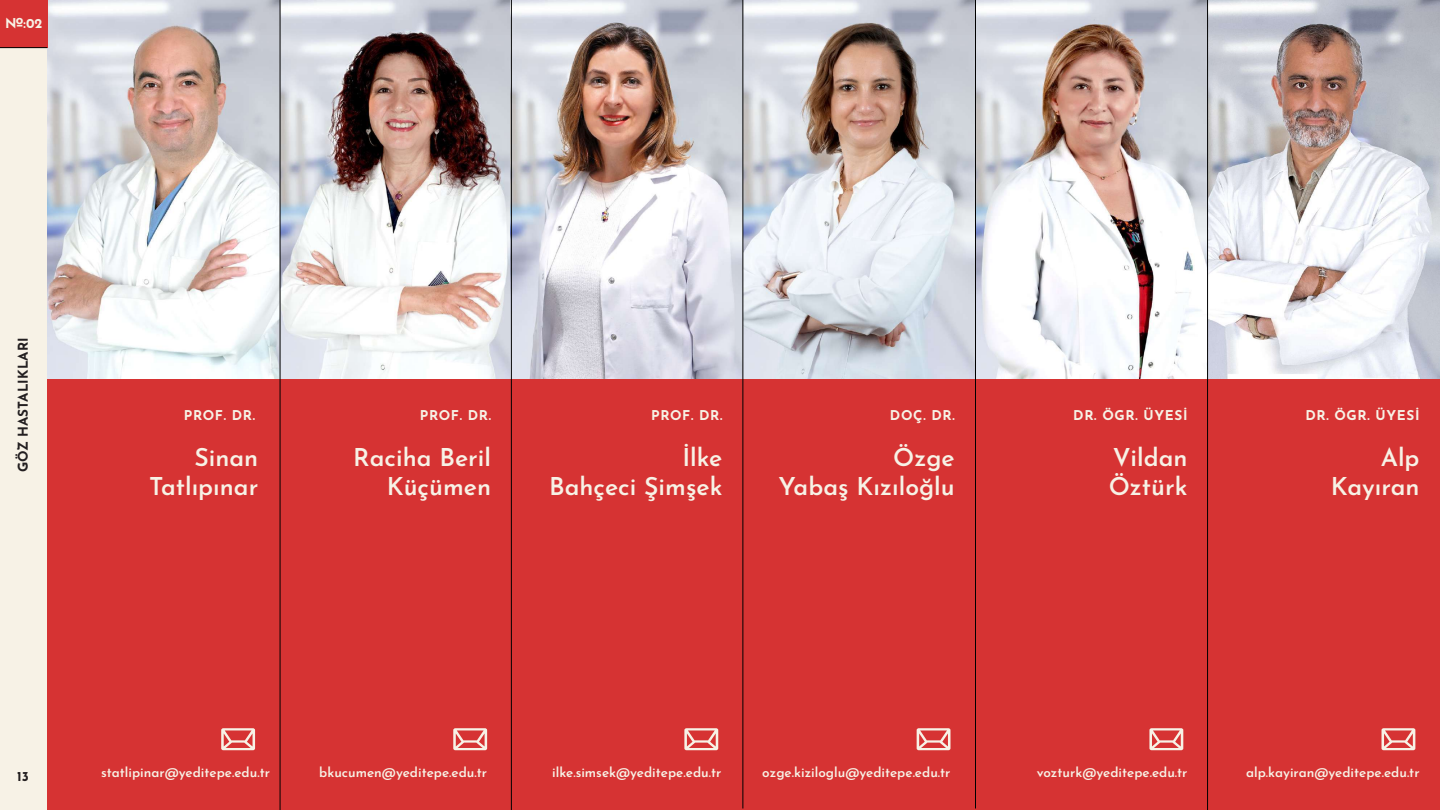
<style>
.page{position:relative;width:1440px;height:810px;background:#fff}
.page>*{position:absolute;margin:0;border:0;box-sizing:border-box;transform-origin:0 0}
.t1{font:600 32.25px "Josefin Sans";color:#f7f2e6}
.t2{font:600 24.75px/29.7px "Josefin Sans";color:#f7f2e6;text-align:right}
.t3{font:600 13.5px "Josefin Sans";color:#f7f2e6}
.t4{font:700 13.5px "Josefin Sans";letter-spacing:.05em;color:#f7f2e6}
.t5{font:700 13.5px "Josefin Sans";color:#231f20}
</style>
<div class="page">
<hr style="left:47px;top:0;width:1px;height:810px;background:#000">
<div style="left:1208px;top:0;width:232px;height:810px;background:#d63333"></div>
<div style="left:280px;top:0;width:232px;height:810px;background:#d63333"></div>
<div style="left:48px;top:0;width:232px;height:810px;background:#d63333"></div>
<img style="left:48px;top:0;width:1392px;height:379px">
<svg style="left:281px;top:0;width:230px;height:379px"></svg>
<svg style="left:1382px;top:728px;width:33px;height:22px"></svg>
<div style="left:511px;top:0;width:232px;height:810px;background:#d63333"></div>
<img style="left:512px;top:0;width:230px;height:379px">
<svg style="left:684px;top:728px;width:34px;height:22px"></svg>
<div style="left:976px;top:0;width:232px;height:810px;background:#d63333"></div>
<svg style="left:976px;top:0;width:231px;height:379px"></svg>
<svg style="left:1149px;top:728px;width:34px;height:22px"></svg>
<div style="left:743px;top:0;width:232px;height:810px;background:#d63333"></div>
<img style="left:743px;top:0;width:232px;height:379px">
<svg style="left:917px;top:728px;width:34px;height:22px"></svg>
<svg style="left:453px;top:728px;width:34px;height:22px"></svg>
<svg style="left:221px;top:728px;width:34px;height:22px"></svg>
<hr style="left:1207px;top:0;width:1px;height:810px;background:#000">
<hr style="left:742px;top:0;width:1px;height:808px;background:#000">
<hr style="left:975px;top:0;width:1px;height:808px;background:#000">
<hr style="left:511px;top:0;width:1px;height:810px;background:#000">
<hr style="left:280px;top:0;width:1px;height:810px;background:#000">
<div style="left:0;top:0;width:47px;height:810px;background:#f7f2e6"></div>
<div style="left:0;top:0;width:47px;height:47px;background:#d63333"></div>
<hr style="left:0;top:47px;width:47px;height:1px;background:#000">
<p class="t4" style="left:5px;top:11px;width:39px">№:02</p>
<p class="t5" style="left:11px;top:472px;width:136px;rotate:-90deg">GÖZ HASTALIKLARI</p>
<p class="t4" style="left:184px;top:403px;width:73px">PROF. DR.</p>
<p class="t4" style="left:420px;top:403px;width:73px">PROF. DR.</p>
<p class="t4" style="left:651px;top:403px;width:73px">PROF. DR.</p>
<p class="t4" style="left:890px;top:403px;width:66px">DOÇ. DR.</p>
<p class="t4" style="left:1073px;top:403px;width:116px">DR. ÖGR. ÜYESİ</p>
<p class="t4" style="left:1305px;top:403px;width:116px">DR. ÖGR. ÜYESİ</p>
<p class="t4" style="left:647px;top:403px;width:73px">PROF. DR.</p>
<h2 class="t2" style="left:149px;top:439px;width:111px">Sinan<br>Tatlıpınar</h2>
<h2 class="t2" style="left:353px;top:439px;width:139px">Raciha Beril<br>Küçümen</h2>
<h2 class="t2" style="left:549px;top:439px;width:175px">İlke<br>Bahçeci Şimşek</h2>
<h2 class="t2" style="left:778px;top:439px;width:178px">Özge<br>Yabaş Kızıloğlu</h2>
<h2 class="t2" style="left:1109px;top:439px;width:80px;text-align:left">Vildan<br>Öztürk</h2>
<h2 class="t2" style="left:1331px;top:439px;width:90px">Alp<br>Kayıran</h2>
<h1 class="t1" style="left:578px;top:458px;width:142px">Öztezcan</h1>
<p class="t5" style="left:17px;top:765px;width:13px">13</p>
<p class="t3" style="left:101px;top:760px;width:170px">statlipinar@yeditepe.edu.tr</p>
<p class="t3" style="left:319px;top:760px;width:169px">bkucumen@yeditepe.edu.tr</p>
<p class="t3" style="left:552px;top:760px;width:171px">ilke.simsek@yeditepe.edu.tr</p>
<p class="t3" style="left:762px;top:760px;width:190px">ozge.kiziloglu@yeditepe.edu.tr</p>
<p class="t3" style="left:1037px;top:760px;width:152px">vozturk@yeditepe.edu.tr</p>
<p class="t3" style="left:1246px;top:760px;width:175px">alp.kayiran@yeditepe.edu.tr</p>
</div>
